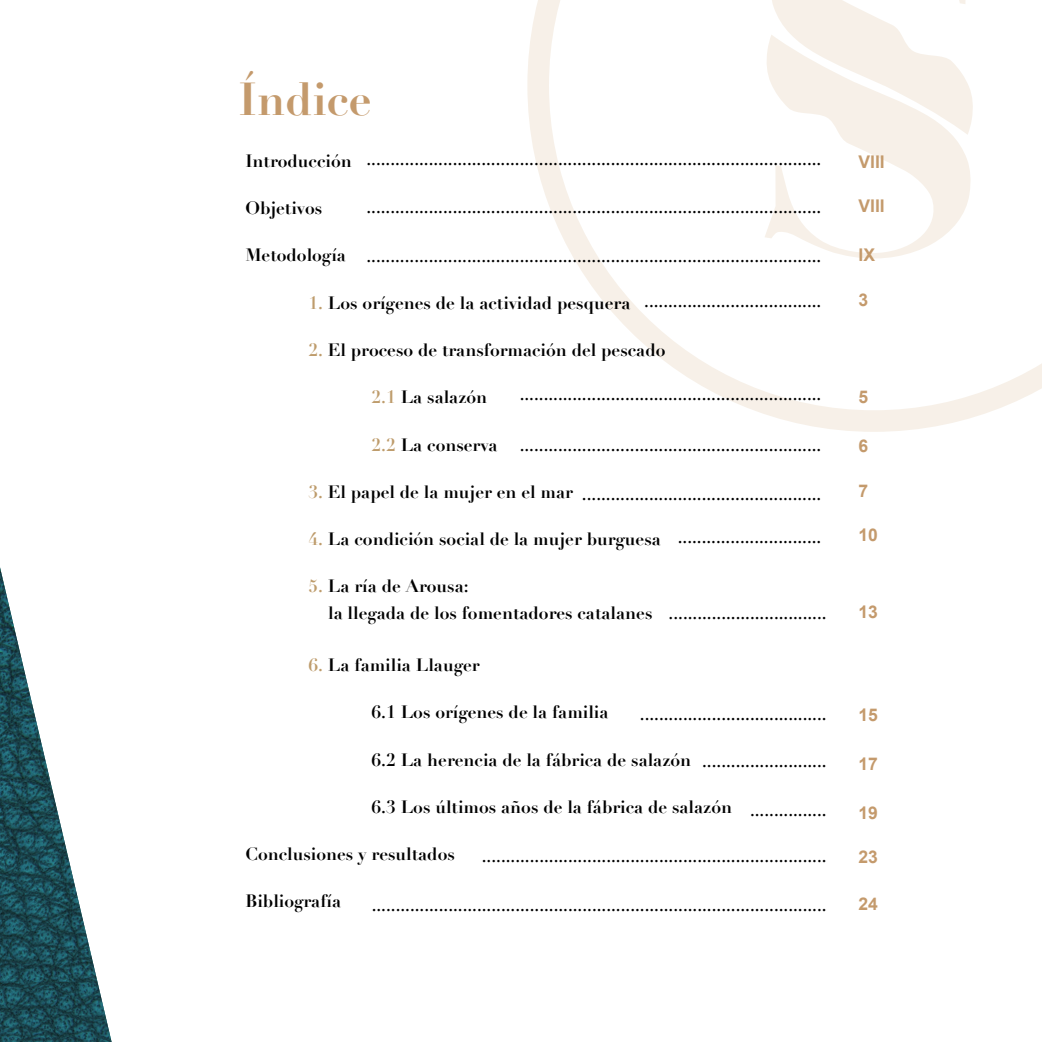
<style>
.page{position:relative;width:1042px;height:1042px;background:#fff}
.page>*{position:absolute;margin:0;border:0;box-sizing:border-box;transform-origin:0 0}
.t1{font:700 45.5px "Didot";color:#c49a6c}
.t2{font:21px/45.5px "Minion Pro";color:#000;text-align:right}
.t3{font:700 17.5px/26.2px "Didot";color:#000}
.t4{font:700 17.5px "Arial";color:#c49a6c}
.s1{color:#be9c6c}
</style>
<div class="page">
<svg style="left:527px;top:0;width:515px;height:432px"></svg>
<img style="left:0;top:567px;width:112px;height:475px">
<h1 class="t1" style="left:238px;top:71px;width:135px">Índice</h1>
<p class="t3" style="left:245px;top:148px;width:108px">Introducción</p>
<p class="t3" style="left:245px;top:195px;width:78px">Objetivos</p>
<p class="t3" style="left:245px;top:242px;width:102px">Metodología</p>
<p class="t3" style="left:308px;top:290px;width:323px"><span class="s1">1.</span> Los orígenes de la actividad pesquera</p>
<p class="t3" style="left:308px;top:337px;width:358px"><span class="s1">2.</span> El proceso de transformación del pescado</p>
<p class="t3" style="left:371px;top:384px;width:117px"><span class="s1">2.1</span> La salazón</p>
<p class="t3" style="left:371px;top:431px;width:128px"><span class="s1">2.2</span> La conserva</p>
<p class="t3" style="left:308px;top:479px;width:266px"><span class="s1">3.</span> El papel de la mujer en el mar</p>
<p class="t3" style="left:308px;top:526px;width:354px"><span class="s1">4.</span> La condición social de la mujer burguesa</p>
<p class="t3" style="left:328px;top:573px;width:326px;text-indent:-20px"><span class="s1">5.</span> La ría de Arousa:<br>la llegada de los fomentadores catalanes</p>
<p class="t3" style="left:308px;top:652px;width:173px"><span class="s1">6.</span> La familia Llauger</p>
<p class="t3" style="left:371px;top:699px;width:239px">6.1 Los orígenes de la familia</p>
<p class="t3" style="left:371px;top:746px;width:321px">6.2 La herencia de la fábrica de salazón</p>
<p class="t3" style="left:371px;top:794px;width:362px">6.3 Los últimos años de la fábrica de salazón</p>
<p class="t3" style="left:245px;top:841px;width:211px">Conclusiones y resultados</p>
<p class="t3" style="left:245px;top:888px;width:97px">Bibliografía</p>
<p class="t2" style="left:366px;top:136px;width:456px">...............................................................................................</p>
<p class="t2" style="left:366px;top:183px;width:456px">...............................................................................................</p>
<p class="t2" style="left:366px;top:232px;width:456px">............................................................................................... .....................................</p>
<p class="t2" style="left:520px;top:370px;width:303px">...............................................................</p>
<p class="t2" style="left:520px;top:421px;width:303px">...............................................................</p>
<p class="t2" style="left:582px;top:471px;width:241px;line-height:43.8px">.................................................. ..............................</p>
<p class="t2" style="left:668px;top:589px;width:160px">.................................</p>
<p class="t2" style="left:640px;top:691px;width:188px">.......................................</p>
<p class="t2" style="left:702px;top:738px;width:126px">..........................</p>
<p class="t2" style="left:750px;top:787px;width:78px">................</p>
<p class="t2" style="left:482px;top:832px;width:346px">........................................................................</p>
<p class="t2" style="left:372px;top:881px;width:456px">...............................................................................................</p>
<p class="t4" style="left:858px;top:150px;width:28px">VIII</p>
<p class="t4" style="left:858px;top:194px;width:28px">VIII</p>
<p class="t4" style="left:858px;top:243px;width:18px">IX</p>
<p class="t4" style="left:858px;top:289px;width:11px">3</p>
<p class="t4" style="left:858px;top:385px;width:11px">5</p>
<p class="t4" style="left:858px;top:434px;width:11px">6</p>
<p class="t4" style="left:858px;top:479px;width:11px">7</p>
<p class="t4" style="left:858px;top:523px;width:21px">10</p>
<p class="t4" style="left:858px;top:600px;width:21px">13</p>
<p class="t4" style="left:858px;top:703px;width:21px">15</p>
<p class="t4" style="left:858px;top:752px;width:21px">17</p>
<p class="t4" style="left:858px;top:801px;width:21px">19</p>
<p class="t4" style="left:858px;top:845px;width:21px">23</p>
<p class="t4" style="left:858px;top:892px;width:21px">24</p>
</div>
